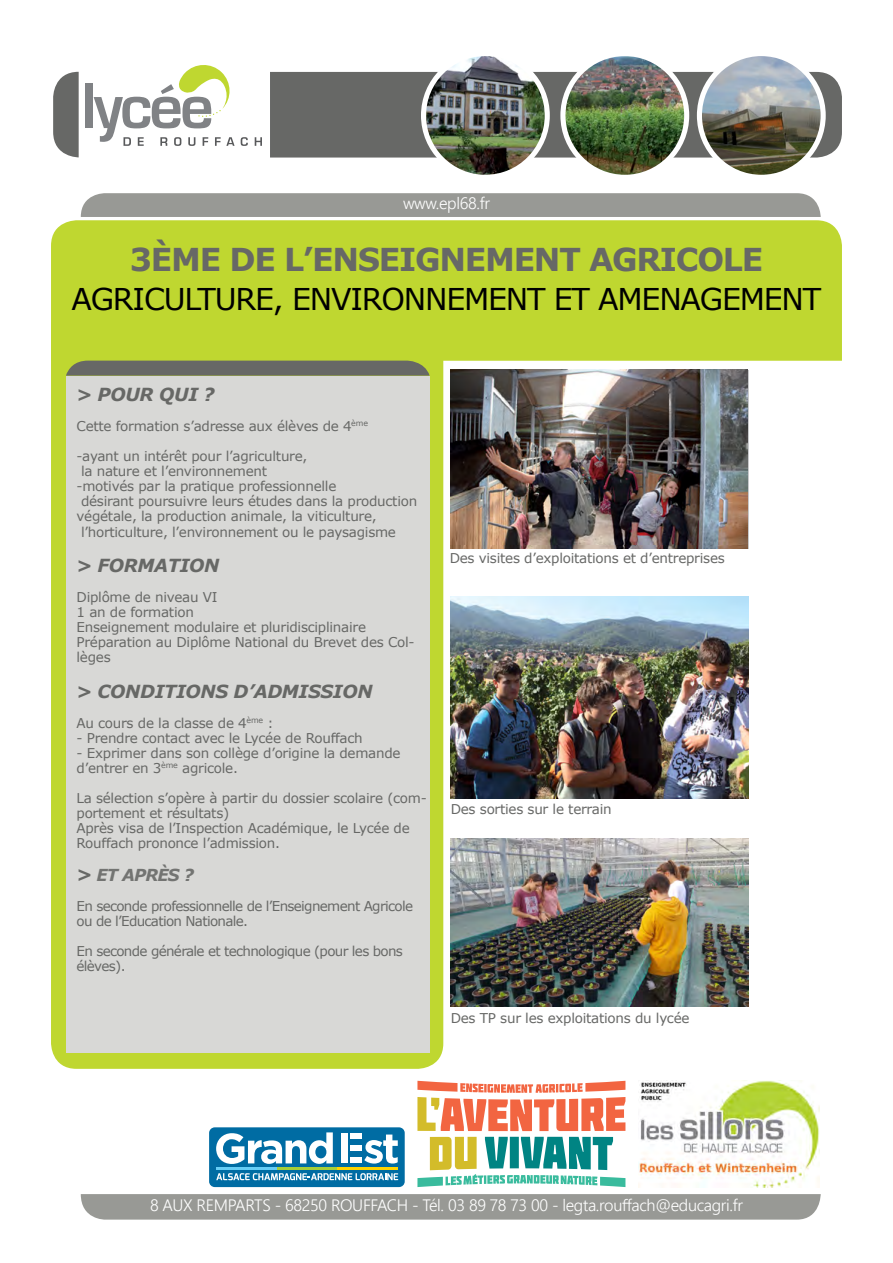
<style>
.page{position:relative;width:893px;height:1263px;background:#fff}
.page>*{position:absolute;margin:0;border:0;box-sizing:border-box;transform-origin:0 0}
.t1{font:700 31.5px "Verdana";letter-spacing:-.04em;color:#676866}
.t2{font:30px "Verdana";letter-spacing:-.04em;color:#000}
.t3{font:italic 700 18px "Verdana";letter-spacing:-.02em;color:#676866}
.t4{font:300 16.5px "Segoe UI";letter-spacing:-.02em;color:#fff}
.t5{font:italic 700 16.5px "Verdana";letter-spacing:-.05em;color:#737472}
.t6{font:13.5px/15px "Verdana";letter-spacing:-.02em;color:#676866}
.t7{font:13.5px/15px "Verdana";letter-spacing:-.05em;color:#676866}
.s1{font-size:18px;color:#676866}
</style>
<div class="page">
<div style="left:51px;top:303px;width:392px;height:766px;background:#bfd730;border-radius:26px"></div>
<div style="left:51px;top:220px;width:791px;height:141px;background:#bfd730"></div>
<div style="left:81px;top:193px;width:740px;height:24px;background:#989995"></div>
<svg style="left:66px;top:361px;width:364px;height:15px;background:#6b6d63"></svg>
<div style="left:66px;top:376px;width:364px;height:676px;background:#d8d8d6"></div>
<div style="left:86px;top:84px;width:7px;height:44px;background:#808285"></div>
<svg style="left:94px;top:65px;width:141px;height:81px"></svg>
<svg style="left:241px;top:137px;width:7px;height:9px"></svg>
<svg style="left:255px;top:137px;width:7px;height:9px"></svg>
<svg style="left:270px;top:72px;width:572px;height:86px;background:#6f706e"></svg>
<img style="left:423px;top:54px;width:124px;height:123px;border-radius:62px">
<div style="left:421px;top:51px;width:129px;height:129px;border:5px solid #fff;border-radius:50%"></div>
<svg style="left:53px;top:72px;width:26px;height:85px;background:#7a7b79"></svg>
<div style="left:81px;top:1194px;width:740px;height:25px;background:#989995"></div>
<img style="left:451px;top:597px;width:297px;height:201px">
<img style="left:451px;top:370px;width:296px;height:178px">
<img style="left:699px;top:54px;width:124px;height:123px;border-radius:61px">
<div style="left:697px;top:51px;width:129px;height:129px;border:5px solid #fff;border-radius:50%"></div>
<img style="left:563px;top:54px;width:124px;height:123px;border-radius:62px">
<div style="left:560px;top:51px;width:129px;height:129px;border:5px solid #fff;border-radius:50%"></div>
<img style="left:451px;top:838px;width:297px;height:168px">
<div style="left:209px;top:1127px;width:196px;height:60px;background:#006ca3;border-radius:6px"></div>
<svg style="left:216px;top:1173px;width:182px;height:7px"></svg>
<svg style="left:216px;top:1132px;width:117px;height:32px"></svg>
<svg style="left:364px;top:1134px;width:34px;height:29px"></svg>
<div style="left:350px;top:1157px;width:11px;height:6px;background:#fff"></div>
<div style="left:350px;top:1145px;width:11px;height:6px;background:#fff"></div>
<div style="left:350px;top:1133px;width:11px;height:6px;background:#fff"></div>
<div style="left:341px;top:1133px;width:7px;height:30px;background:#fff"></div>
<hr style="left:216px;top:1167px;width:61px;height:2px;background:#66cef6">
<hr style="left:277px;top:1167px;width:60px;height:2px;background:#a6ce39">
<hr style="left:337px;top:1167px;width:61px;height:2px;background:#ffd400">
<img style="left:638px;top:1081px;width:181px;height:106px">
<svg style="left:417px;top:1081px;width:208px;height:50px"></svg>
<svg style="left:417px;top:1137px;width:208px;height:50px"></svg>
<p class="t4" style="left:403px;top:190px;width:88px">www.epl68.fr</p>
<p class="t1" style="left:130px;top:237px;width:635px">3ÈME DE L’ENSEIGNEMENT AGRICOLE</p>
<p class="t2" style="left:72px;top:278px;width:751px">AGRICULTURE, ENVIRONNEMENT ET AMENAGEMENT</p>
<p class="t3" style="left:77px;top:381px;width:140px">&gt; POUR QUI ?</p>
<p class="t6" style="left:77px;top:418px;width:293px">Cette formation s’adresse aux élèves de 4<sup>ème</sup></p>
<p class="t6" style="left:77px;top:448px;width:232px">-ayant un intérêt pour l’agriculture,</p>
<p class="t6" style="left:81px;top:463px;width:188px">la nature et l’environnement</p>
<p class="t6" style="left:77px;top:478px;width:261px">-motivés par la pratique professionnelle</p>
<p class="t6" style="left:77px;top:493px;width:342px;text-indent:4px">désirant poursuivre leurs études dans la production végétale, la production animale, la viticulture,</p>
<p class="t6" style="left:81px;top:525px;width:316px">l’horticulture, l’environnement ou le paysagisme</p>
<p class="t3" style="left:77px;top:552px;width:144px">&gt; FORMATION</p>
<p class="t6" style="left:77px;top:589px;width:142px">Diplôme de niveau VI</p>
<p class="t6" style="left:77px;top:604px;width:119px">1 an de formation</p>
<p class="t6" style="left:77px;top:619px;width:291px">Enseignement modulaire et pluridisciplinaire</p>
<p class="t6" style="left:77px;top:634px;width:340px">Préparation au Diplôme National du Brevet des Col&shy;lèges</p>
<p class="t3" style="left:77px;top:678px;width:298px">&gt; CONDITIONS D’ADMISSION</p>
<p class="t6" style="left:77px;top:715px;width:199px">Au cours de la classe de 4<sup>ème</sup> :</p>
<p class="t6" style="left:77px;top:730px;width:288px">- Prendre contact avec le Lycée de Rouffach</p>
<p class="t6" style="left:77px;top:745px;width:325px">- Exprimer dans son collège d’origine la demande d’entrer en 3<sup>ème</sup> agricole.</p>
<p class="t6" style="left:77px;top:790px;width:352px">La sélection s’opère à partir du dossier scolaire (com&shy;portement et résultats)</p>
<p class="t6" style="left:77px;top:820px;width:335px">Après visa de l’Inspection Académique, le Lycée de<br>Rouffach prononce l’admission.</p>
<p class="t5" style="left:77px;top:863px;width:119px"><span class="s1">&gt;</span> ET APRÈS ?</p>
<p class="t7" style="left:77px;top:898px;width:338px">En seconde professionnelle de l’Enseignement Agricole</p>
<p class="t7" style="left:77px;top:913px;width:173px">ou de l’Education Nationale.</p>
<p class="t7" style="left:77px;top:943px;width:328px">En seconde générale et technologique (pour les bons élèves).</p>
<p class="t6" style="left:450px;top:551px;width:277px">Des visites d’exploitations et d’entreprises</p>
<p class="t6" style="left:451px;top:801px;width:162px">Des sorties sur le terrain</p>
<p class="t6" style="left:451px;top:1010px;width:240px">Des TP sur les exploitations du lycée</p>
<p class="t4" style="left:150px;top:1193px;width:594px">8 AUX REMPARTS - 68250 ROUFFACH - Tél. 03 89 78 73 00 - legta.rouffach@educagri.fr</p>
</div>
